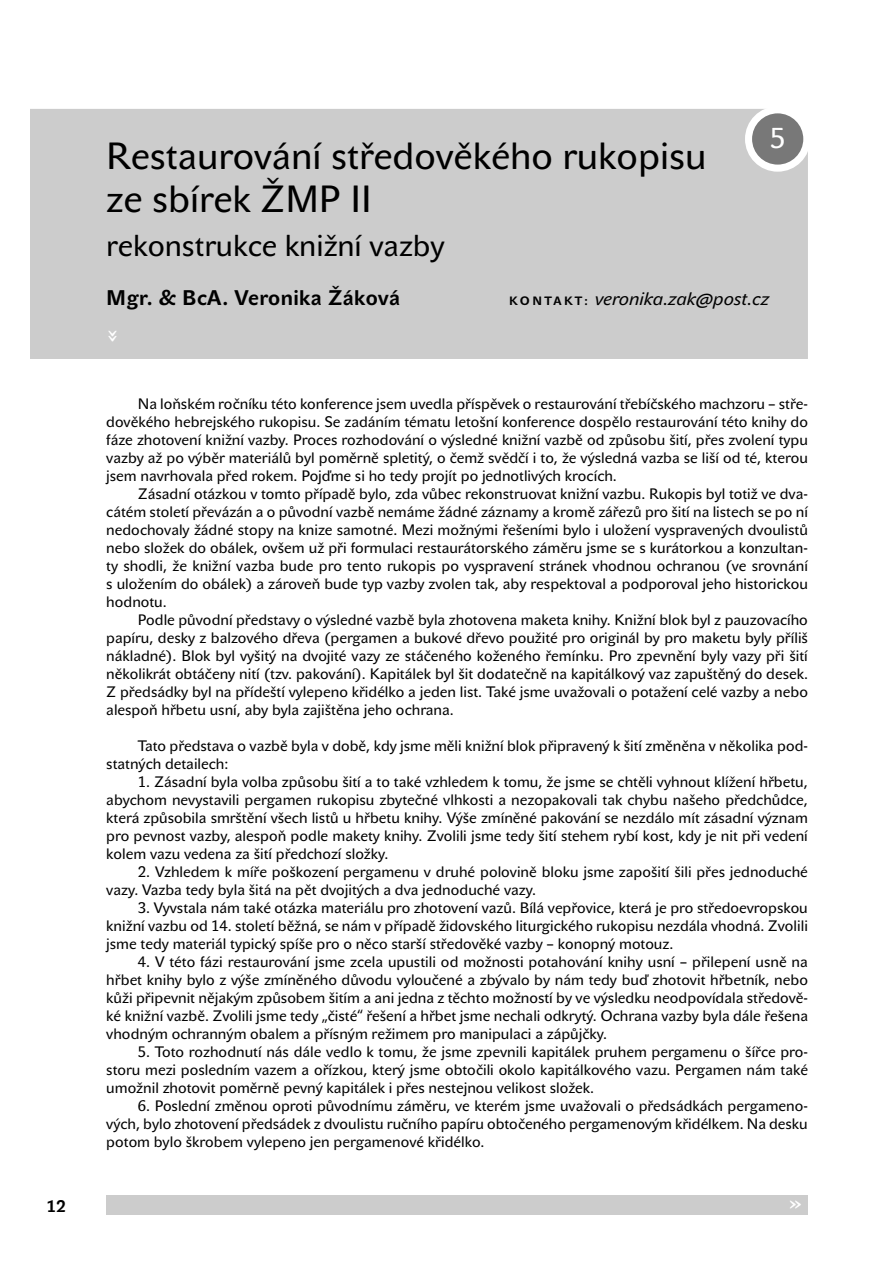
<style>
.page{position:relative;width:893px;height:1263px;background:#fff}
.page>*{position:absolute;margin:0;border:0;box-sizing:border-box;transform-origin:0 0}
.t1{font:37.5px "John Sans Tx NCE";color:#000}
.t2{font:30px "John Sans Tx NCE";color:#000}
.t3{font:28.5px "John Sans Tx NCE";color:#fff}
.t4{font:700 21px "John Sans Tx NCE";letter-spacing:.02em;color:#000}
.t5{font:italic 18px "John Sans Tx NCE";color:#000}
.t6{font:700 18px "John Sans Tx NCE";color:#fff}
.t7{font:700 16.5px "John Sans Tx NCE";color:#000}
.t8{font:15px/18px "John Sans Tx NCE";color:#000;text-align:justify}
.s1{font-weight:700;font-style:normal;font-size:12px}
</style>
<div class="page">
<div style="left:30px;top:109px;width:778px;height:250px;background:#ccc"></div>
<div style="left:106px;top:1195px;width:702px;height:19px;background:#ccc"></div>
<div style="left:748px;top:110px;width:59px;height:58px;background:#787878;border-radius:50%"></div>
<div style="left:745px;top:106px;width:65px;height:66px;border:7px solid #fff;border-radius:50%"></div>
<p class="t1" style="left:106px;top:134px;width:602px">Restaurování středověkého rukopisu</p>
<p class="t1" style="left:106px;top:177px;width:267px">ze sbírek ŽMP II</p>
<p class="t2" style="left:106px;top:228px;width:340px">rekonstrukce knižní vazby</p>
<p class="t3" style="left:770px;top:122px;width:17px">5</p>
<p class="t4" style="left:106px;top:285px;width:295px">Mgr. &amp; BcA. Veronika Žáková</p>
<p class="t5" style="left:509px;top:288px;width:261px"><span class="s1">K O N T A K T :</span> veronika.zak@post.cz</p>
<p class="t6" style="left:125px;top:330px;width:14px;rotate:90deg">»</p>
<p class="t8" style="left:106px;top:395px;width:703px;text-indent:32px">Na loňském ročníku této konference jsem uvedla příspěvek o restaurování třebíčského machzoru – stře&shy;dověkého hebrejského rukopisu. Se zadáním tématu letošní konference dospělo restaurování této knihy do fáze zhotovení knižní vazby. Proces rozhodování o výsledné knižní vazbě od způsobu šití, přes zvolení typu vazby až po výběr materiálů byl poměrně spletitý, o čemž svědčí i to, že výsledná vazba se liší od té, kterou jsem navrhovala před rokem. Pojďme si ho tedy projít po jednotlivých krocích.</p>
<p class="t8" style="left:106px;top:485px;width:703px;text-indent:32px">Zásadní otázkou v tomto případě bylo, zda vůbec rekonstruovat knižní vazbu. Rukopis byl totiž ve dva&shy;cátém století převázán a o původní vazbě nemáme žádné záznamy a kromě zářezů pro šití na listech se po ní nedochovaly žádné stopy na knize samotné. Mezi možnými řešeními bylo i uložení vyspravených dvoulistů nebo složek do obálek, ovšem už při formulaci restaurátorského záměru jsme se s kurátorkou a konzultan&shy;ty shodli, že knižní vazba bude pro tento rukopis po vyspravení stránek vhodnou ochranou (ve srovnání s uložením do obálek) a zároveň bude typ vazby zvolen tak, aby respektoval a podporoval jeho historickou hodnotu.</p>
<p class="t8" style="left:106px;top:611px;width:703px;text-indent:32px">Podle původní představy o výsledné vazbě byla zhotovena maketa knihy. Knižní blok byl z pauzovacího papíru, desky z balzového dřeva (pergamen a bukové dřevo použité pro originál by pro maketu byly příliš nákladné). Blok byl vyšitý na dvojité vazy ze stáčeného koženého řemínku. Pro zpevnění byly vazy při šití několikrát obtáčeny nití (tzv. pakování). Kapitálek byl šit dodatečně na kapitálkový vaz zapuštěný do desek.<br>Z předsádky byl na přídeští vylepeno křidélko a jeden list. Také jsme uvažovali o potažení celé vazby a nebo alespoň hřbetu usní, aby byla zajištěna jeho ochrana.</p>
<p class="t8" style="left:106px;top:737px;width:703px;text-indent:32px">Tato představa o vazbě byla v době, kdy jsme měli knižní blok připravený k šití změněna v několika pod&shy;statných detailech:</p>
<p class="t8" style="left:106px;top:773px;width:703px;text-indent:32px">1. Zásadní byla volba způsobu šití a to také vzhledem k tomu, že jsme se chtěli vyhnout klížení hřbetu, abychom nevystavili pergamen rukopisu zbytečné vlhkosti a nezopakovali tak chybu našeho předchůdce, která způsobila smrštění všech listů u hřbetu knihy. Výše zmíněné pakování se nezdálo mít zásadní význam pro pevnost vazby, alespoň podle makety knihy. Zvolili jsme tedy šití stehem rybí kost, kdy je nit při vedení kolem vazu vedena za šití předchozí složky.</p>
<p class="t8" style="left:106px;top:863px;width:703px;text-indent:32px">2. Vzhledem k míře poškození pergamenu v druhé polovině bloku jsme zapošití šili přes jednoduché vazy. Vazba tedy byla šitá na pět dvojitých a dva jednoduché vazy.</p>
<p class="t8" style="left:106px;top:899px;width:703px;text-indent:32px">3. Vyvstala nám také otázka materiálu pro zhotovení vazů. Bílá vepřovice, která je pro středoevropskou knižní vazbu od 14. století běžná, se nám v případě židovského liturgického rukopisu nezdála vhodná. Zvolili jsme tedy materiál typický spíše pro o něco starší středověké vazby – konopný motouz.</p>
<p class="t8" style="left:106px;top:953px;width:703px;text-indent:32px">4. V této fázi restaurování jsme zcela upustili od možnosti potahování knihy usní – přilepení usně na hřbet knihy bylo z výše zmíněného důvodu vyloučené a zbývalo by nám tedy buď zhotovit hřbetník, nebo kůži připevnit nějakým způsobem šitím a ani jedna z těchto možností by ve výsledku neodpovídala středově&shy;ké knižní vazbě. Zvolili jsme tedy „čisté“ řešení a hřbet jsme nechali odkrytý. Ochrana vazby byla dále řešena vhodným ochranným obalem a přísným režimem pro manipulaci a zápůjčky.</p>
<p class="t8" style="left:106px;top:1043px;width:703px;text-indent:32px">5. Toto rozhodnutí nás dále vedlo k tomu, že jsme zpevnili kapitálek pruhem pergamenu o šířce pro&shy;storu mezi posledním vazem a ořízkou, který jsme obtočili okolo kapitálkového vazu. Pergamen nám také umožnil zhotovit poměrně pevný kapitálek i přes nestejnou velikost složek.</p>
<p class="t8" style="left:106px;top:1097px;width:703px;text-indent:32px">6. Poslední změnou oproti původnímu záměru, ve kterém jsme uvažovali o předsádkách pergameno&shy;vých, bylo zhotovení předsádek z dvoulistu ručního papíru obtočeného pergamenovým křidélkem. Na desku potom bylo škrobem vylepeno jen pergamenové křidélko.</p>
<p class="t7" style="left:47px;top:1197px;width:21px">12</p>
<p class="t6" style="left:789px;top:1192px;width:14px">»</p>
</div>
